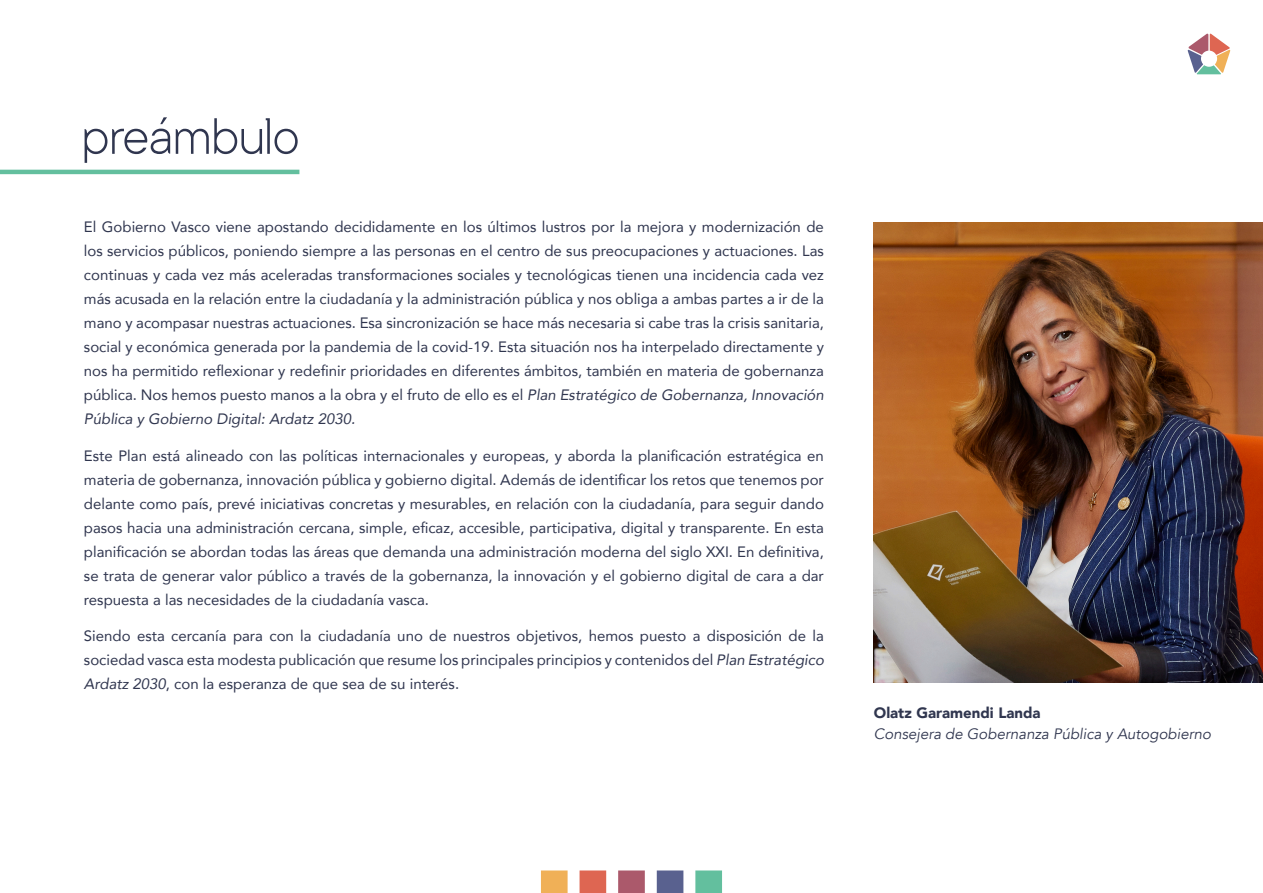
<style>
.page{position:relative;width:1263px;height:893px;background:#fff}
.page>*{position:absolute;margin:0;border:0;box-sizing:border-box;transform-origin:0 0}
.t1{font:300 52.5px "Kinetic";color:#30364f}
.t2{font:15px/24px "Avenir";color:#30364f;text-align:justify}
.t3{font:italic 15px "Avenir";color:#30364f}
.t4{font:900 15px "Avenir";color:#30364f}
.s1{font-style:italic}
</style>
<div class="page">
<div style="left:657px;top:870px;width:26px;height:23px;background:#59618f"></div>
<div style="left:695px;top:870px;width:27px;height:23px;background:#63bf9e"></div>
<div style="left:618px;top:870px;width:27px;height:23px;background:#ab596b"></div>
<div style="left:579px;top:870px;width:27px;height:23px;background:#de6652"></div>
<div style="left:541px;top:870px;width:27px;height:23px;background:#f0b057"></div>
<svg style="left:1188px;top:34px;width:42px;height:40px"></svg>
<hr style="left:0;top:170px;width:299px;height:4px;background:#63bf9e">
<img style="left:874px;top:222px;width:389px;height:460px">
<p class="t1" style="left:82px;top:106px;width:219px">preámbulo</p>
<p class="t2" style="left:84px;top:214px;width:741px">El Gobierno Vasco viene apostando decididamente en los últimos lustros por la mejora y modernización de los servicios públicos, poniendo siempre a las personas en el centro de sus preocupaciones y actuaciones. Las continuas y cada vez más aceleradas transformaciones sociales y tecnológicas tienen una incidencia cada vez más acusada en la relación entre la ciudadanía y la administración pública y nos obliga a ambas partes a ir de la mano y acompasar nuestras actuaciones. Esa sincronización se hace más necesaria si cabe tras la crisis sanitaria, social y económica generada por la pandemia de la covid-19. Esta situación nos ha interpelado directamente y nos ha permitido reflexionar y redefinir prioridades en diferentes ámbitos, también en materia de gobernanza pública. Nos hemos puesto manos a la obra y el fruto de ello es el <span class="s1">Plan Estratégico de Gobernanza, Innovación Pública y Gobierno Digital: Ardatz 2030.</span></p>
<p class="t2" style="left:84px;top:443px;width:741px">Este Plan está alineado con las políticas internacionales y europeas, y aborda la planificación estratégica en materia de gobernanza, innovación pública y gobierno digital. Además de identificar los retos que tenemos por delante como país, prevé iniciativas concretas y mesurables, en relación con la ciudadanía, para seguir dando pasos hacia una administración cercana, simple, eficaz, accesible, participativa, digital y transparente. En esta planificación se abordan todas las áreas que demanda una administración moderna del siglo XXI. En definitiva, se trata de generar valor público a través de la gobernanza, la innovación y el gobierno digital de cara a dar respuesta a las necesidades de la ciudadanía vasca.</p>
<p class="t2" style="left:84px;top:624px;width:741px">Siendo esta cercanía para con la ciudadanía uno de nuestros objetivos, hemos puesto a disposición de la sociedad vasca esta modesta publicación que resume los principales principios y contenidos del <span class="s1">Plan Estratégico Ardatz 2030</span>, con la esperanza de que sea de su interés.</p>
<p class="t4" style="left:874px;top:700px;width:168px">Olatz Garamendi Landa</p>
<p class="t3" style="left:874px;top:725px;width:339px">Consejera de Gobernanza Pública y Autogobierno</p>
</div>
